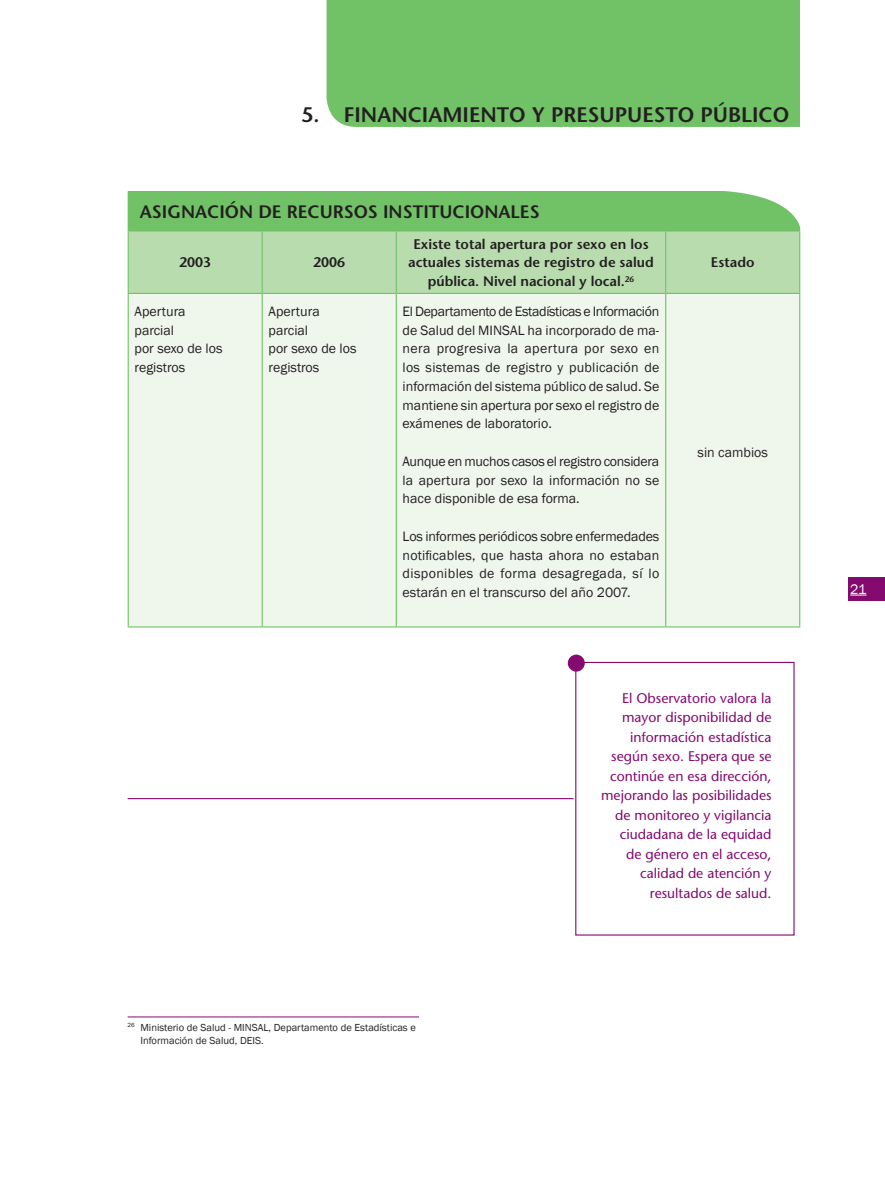
<style>
.page{position:relative;width:885px;height:1178px;background:#fff}
.page>*{position:absolute;margin:0;border:0;box-sizing:border-box;transform-origin:0 0}
.t1{font:600 21px "Stone Sans";color:#231f20}
.t2{font:600 18px "Stone Sans";color:#231f20}
.t3{font:14.25px "Franklin Gothic";color:#fff}
.t4{font:13.95px/18.8px "Franklin Gothic";color:#231f20;text-align:justify}
.t5{font:13.95px/19.5px "Stone Sans";color:#850a70;text-align:right}
.t6{font:600 13.95px/18.8px "Stone Sans";color:#231f20;text-align:center}
.t7{font:10.5px/13.5px "Franklin Gothic";color:#231f20}
</style>
<div class="page">
<div style="left:847px;top:577px;width:37px;height:24px;background:#850a70"></div>
<svg style="left:850px;top:595px;width:16px;height:1px"></svg>
<div style="left:129px;top:294px;width:670px;height:332px;background:#eff7ed"></div>
<hr style="left:128px;top:293px;width:134px;height:1px;background:#71c167">
<hr style="left:128px;top:294px;width:1px;height:332px;background:#71c167">
<hr style="left:262px;top:293px;width:134px;height:1px;background:#71c167">
<hr style="left:261px;top:294px;width:2px;height:332px;background:#71c167">
<hr style="left:396px;top:293px;width:269px;height:1px;background:#71c167">
<hr style="left:395px;top:294px;width:2px;height:332px;background:#71c167">
<hr style="left:665px;top:293px;width:135px;height:1px;background:#71c167">
<hr style="left:665px;top:294px;width:1px;height:332px;background:#71c167">
<hr style="left:799px;top:294px;width:1px;height:332px;background:#71c167">
<hr style="left:128px;top:626px;width:134px;height:1px;background:#71c167">
<hr style="left:262px;top:626px;width:134px;height:1px;background:#71c167">
<hr style="left:396px;top:626px;width:269px;height:1px;background:#71c167">
<hr style="left:665px;top:626px;width:135px;height:1px;background:#71c167">
<hr style="left:128px;top:1016px;width:291px;height:1px;background:#850a70">
<svg style="left:128px;top:191px;width:672px;height:102px;background:#9cd192"></svg>
<div style="left:326px;top:0;width:473px;height:127px;background:#71c167"></div>
<div style="left:567px;top:654px;width:17px;height:18px;background:#850a70;border-radius:50%"></div>
<hr style="left:128px;top:798px;width:445px;height:1px;background:#850a70">
<h1 class="t1" style="left:301px;top:102px;width:489px">5. FINANCIAMIENTO Y PRESUPUESTO PÚBLICO</h1>
<p class="t2" style="left:140px;top:201px;width:401px">ASIGNACIÓN DE RECURSOS INSTITUCIONALES</p>
<p class="t6" style="left:179px;top:253px;width:34px">2003</p>
<p class="t6" style="left:313px;top:253px;width:34px">2006</p>
<p class="t6" style="left:408px;top:234px;width:247px">Existe total apertura por sexo en los actuales sistemas de registro de salud pública. Nivel nacional y local.<sup>26</sup></p>
<p class="t4" style="left:134px;top:302px;width:89px;text-align:left">Apertura parcial<br>por sexo de los registros</p>
<p class="t4" style="left:268px;top:302px;width:89px;text-align:left">Apertura parcial<br>por sexo de los registros</p>
<p class="t4" style="left:402px;top:302px;width:258px">El Departamento de Estadísticas e Información de Salud del MINSAL ha incorporado de ma&shy;nera progresiva la apertura por sexo en los sistemas de registro y publicación de información del sistema público de salud. Se mantiene sin apertura por sexo el registro de exámenes de laboratorio.</p>
<p class="t4" style="left:402px;top:452px;width:258px">Aunque en muchos casos el registro considera la apertura por sexo la información no se hace disponible de esa forma.</p>
<p class="t4" style="left:402px;top:527px;width:258px">Los informes periódicos sobre enfermedades notificables, que hasta ahora no estaban disponibles de forma desagregada, sí lo estarán en el transcurso del año 2007.</p>
<p class="t6" style="left:710px;top:253px;width:45px">Estado</p>
<p class="t4" style="left:697px;top:443px;width:72px">sin cambios</p>
<p class="t7" style="left:140px;top:1020px;width:277px;text-indent:-13px"><sup>26</sup> Ministerio de Salud - MINSAL, Departamento de Estadísticas e<br>Información de Salud, DEIS.</p>
<p class="t5" style="left:601px;top:688px;width:172px">El Observatorio valora la mayor disponibilidad de información estadística según sexo. Espera que se continúe en esa dirección, mejorando las posibilidades de monitoreo y vigilancia ciudadana de la equidad de género en el acceso, calidad de atención y resultados de salud.</p>
<p class="t3" style="left:850px;top:580px;width:18px">21</p>
</div>
